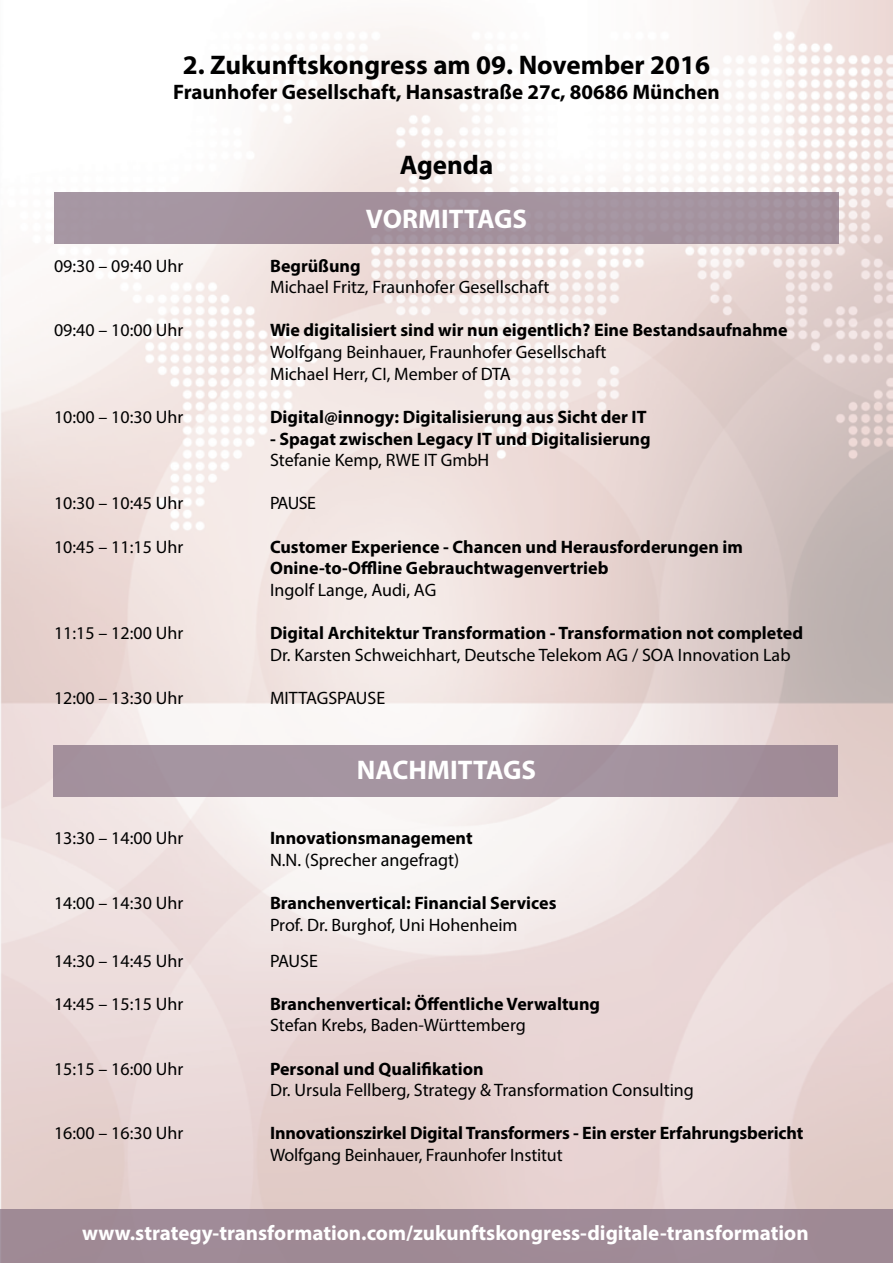
<style>
.page{position:relative;width:893px;height:1263px;background:#fff}
.page>*{position:absolute;margin:0;border:0;box-sizing:border-box;transform-origin:0 0}
.Überschrift{font:700 27px "Myriad Pro";color:#000}
.Fließtext{font:700 27px "Myriad Pro";color:#fff}
.t1{font:700 21px "Myriad Pro";color:#fff}
.Überschrift-2{font:700 21px "Myriad Pro";color:#000}
.Fließtext-2{font:18px "Myriad Pro";color:#000}
.Fließtext-3{font:700 18px "Myriad Pro";color:#000}
.Fließtext-4{font:18px "Myriad Pro";color:#000101}
.Fließtext-5{font:700 18px "Myriad Pro";color:#000101}
</style>
<div class="page">
<img style="left:0;top:1px;width:893px;height:1208px">
<div style="left:0;top:1209px;width:893px;height:54px;background:#9f8a96"></div>
<div style="left:53px;top:745px;width:785px;height:52px;background:#a4939f"></div>
<div style="left:54px;top:192px;width:785px;height:51px;background:#a5949f"></div>
<p class="Überschrift" style="left:183px;top:48px;width:529px">2. Zukunftskongress am 09. November 2016</p>
<p class="Überschrift-2" style="left:173px;top:79px;width:548px">Fraunhofer Gesellschaft, Hansastraße 27c, 80686 München</p>
<p class="Überschrift" style="left:400px;top:148px;width:95px">Agenda</p>
<p class="Fließtext" style="left:366px;top:202px;width:163px">VORMITTAGS</p>
<p class="Fließtext-2" style="left:54px;top:255px;width:131px">09:30 – 09:40 Uhr</p>
<p class="Fließtext-3" style="left:270px;top:254px;width:92px">Begrüßung</p>
<p class="Fließtext-2" style="left:270px;top:276px;width:281px">Michael Fritz, Fraunhofer Gesellschaft</p>
<p class="Fließtext-2" style="left:54px;top:319px;width:131px">09:40 – 10:00 Uhr</p>
<p class="Fließtext-3" style="left:270px;top:319px;width:519px">Wie digitalisiert sind wir nun eigentlich? Eine Bestandsaufnahme</p>
<p class="Fließtext-2" style="left:270px;top:341px;width:338px">Wolfgang Beinhauer, Fraunhofer Gesellschaft</p>
<p class="Fließtext-2" style="left:270px;top:363px;width:242px">Michael Herr, CI, Member of DTA</p>
<p class="Fließtext-2" style="left:54px;top:406px;width:131px">10:00 – 10:30 Uhr</p>
<p class="Fließtext-3" style="left:270px;top:405px;width:378px">Digital@innogy: Digitalisierung aus Sicht der IT</p>
<p class="Fließtext-3" style="left:270px;top:427px;width:382px">- Spagat zwischen Legacy IT und Digitalisierung</p>
<p class="Fließtext-2" style="left:270px;top:449px;width:221px">Stefanie Kemp, RWE IT GmbH</p>
<p class="Fließtext-2" style="left:54px;top:492px;width:131px">10:30 – 10:45 Uhr</p>
<p class="Fließtext-2" style="left:270px;top:492px;width:48px">PAUSE</p>
<p class="Fließtext-2" style="left:54px;top:535px;width:131px">10:45 – 11:15 Uhr</p>
<p class="Fließtext-3" style="left:270px;top:535px;width:474px">Customer Experience - Chancen und Herausforderungen im</p>
<p class="Fließtext-3" style="left:270px;top:556px;width:340px">Onine-to-Offline Gebrauchtwagenvertrieb</p>
<p class="Fließtext-2" style="left:270px;top:579px;width:168px">Ingolf Lange, Audi, AG</p>
<p class="Fließtext-4" style="left:54px;top:622px;width:131px">11:15 – 12:00 Uhr</p>
<p class="Fließtext-5" style="left:270px;top:621px;width:535px">Digital Architektur Transformation - Transformation not completed</p>
<p class="Fließtext-4" style="left:270px;top:643px;width:522px">Dr. Karsten Schweichhart, Deutsche Telekom AG / SOA Innovation Lab</p>
<p class="Fließtext-4" style="left:54px;top:687px;width:131px">12:00 – 13:30 Uhr</p>
<p class="Fließtext-4" style="left:270px;top:687px;width:117px">MITTAGSPAUSE</p>
<p class="Fließtext" style="left:357px;top:753px;width:181px">NACHMITTAGS</p>
<p class="Fließtext-2" style="left:54px;top:827px;width:131px">13:30 – 14:00 Uhr</p>
<p class="Fließtext-3" style="left:270px;top:826px;width:204px">Innovationsmanagement</p>
<p class="Fließtext-2" style="left:270px;top:849px;width:191px">N.N. (Sprecher angefragt)</p>
<p class="Fließtext-2" style="left:54px;top:892px;width:131px">14:00 – 14:30 Uhr</p>
<p class="Fließtext-3" style="left:270px;top:891px;width:288px">Branchenvertical: Financial Services</p>
<p class="Fließtext-2" style="left:270px;top:913px;width:249px">Prof. Dr. Burghof, Uni Hohenheim</p>
<p class="Fließtext-4" style="left:54px;top:949px;width:131px">14:30 – 14:45 Uhr</p>
<p class="Fließtext-4" style="left:270px;top:949px;width:49px">PAUSE</p>
<p class="Fließtext-2" style="left:54px;top:993px;width:131px">14:45 – 15:15 Uhr</p>
<p class="Fließtext-3" style="left:270px;top:992px;width:332px">Branchenvertical: Öffentliche Verwaltung</p>
<p class="Fließtext-2" style="left:270px;top:1014px;width:257px">Stefan Krebs, Baden-Württemberg</p>
<p class="Fließtext-2" style="left:54px;top:1057px;width:131px">15:15 – 16:00 Uhr</p>
<p class="Fließtext-3" style="left:270px;top:1057px;width:215px">Personal und Qualifikation</p>
<p class="Fließtext-2" style="left:270px;top:1079px;width:425px">Dr. Ursula Fellberg, Strategy &amp; Transformation Consulting</p>
<p class="Fließtext-2" style="left:54px;top:1122px;width:131px">16:00 – 16:30 Uhr</p>
<p class="Fließtext-3" style="left:270px;top:1121px;width:535px">Innovationszirkel Digital Transformers - Ein erster Erfahrungsbericht</p>
<p class="Fließtext-2" style="left:270px;top:1144px;width:294px">Wolfgang Beinhauer, Fraunhofer Institut</p>
<p class="t1" style="left:82px;top:1219px;width:728px">www.strategy-transformation.com/zukunftskongress-digitale-transformation</p>
</div>
